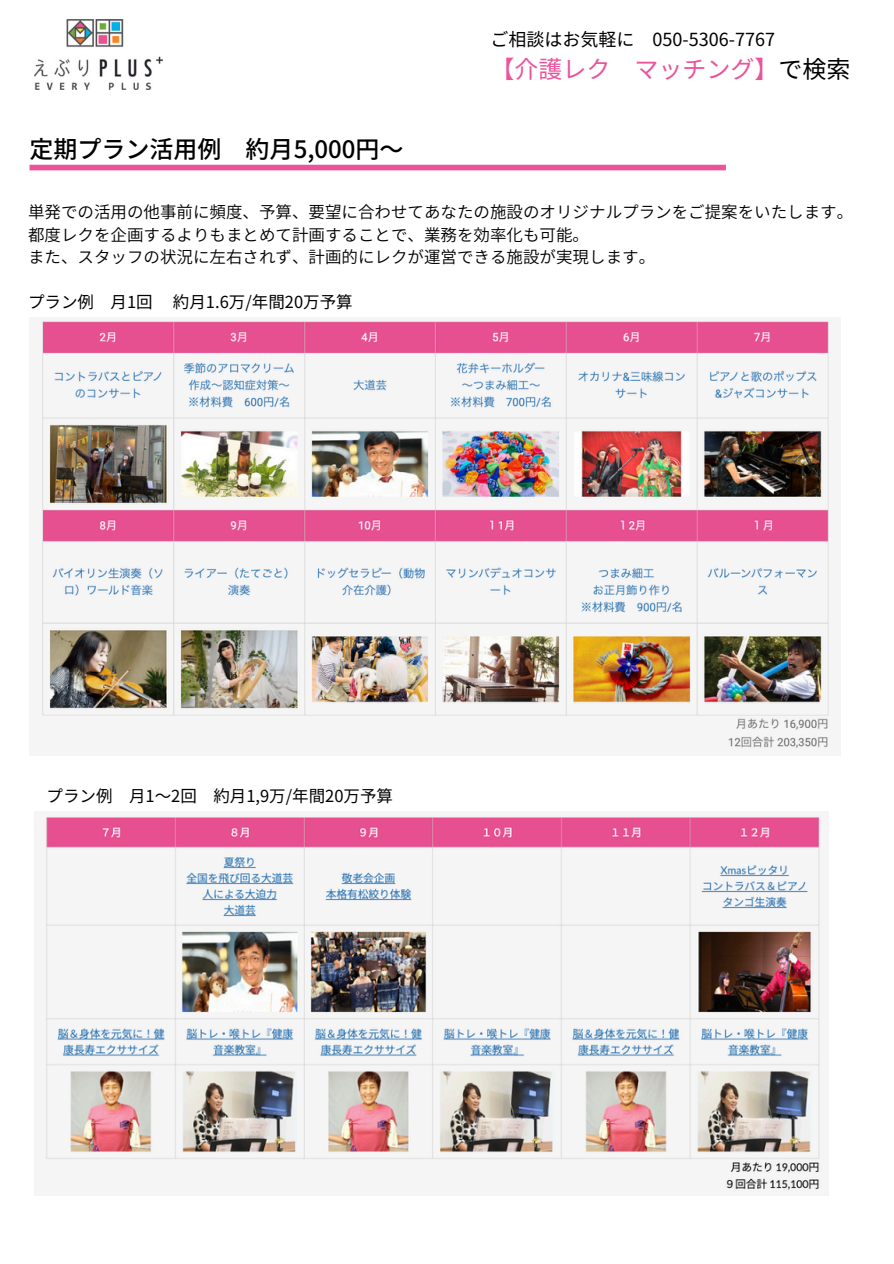
<style>
.page{position:relative;width:894px;height:1264px;background:#fff}
.page>*{position:absolute;margin:0;border:0;box-sizing:border-box;transform-origin:0 0}
.t1{font:500 24px "Noto Sans JP";color:#000}
.t2{font:24px "Noto Sans JP";color:#e9549b}
.t3{font:18px "Noto Sans JP";color:#000}
.t4{font:600 16.5px "Noto Sans JP";color:#000}
.t5{font:16.5px "Noto Sans JP";color:#000}
.s1{color:#000}
</style>
<div class="page">
<img style="left:40px;top:321px;width:791px;height:428px">
<img style="left:34px;top:19px;width:128px;height:70px">
<div style="left:29px;top:165px;width:696px;height:5px;background:#e9549b"></div>
<img style="left:44px;top:815px;width:778px;height:377px">
<p class="t1" style="left:29px;top:130px;width:375px">定期プラン活用例 約月 5,000円〜</p>
<p class="t3" style="left:490px;top:25px;width:286px">ご相談はお気軽に 050-5306-7767</p>
<p class="t2" style="left:490px;top:50px;width:361px">【介護レク マッチング】<span class="s1">で検索</span></p>
<p class="t4" style="left:28px;top:199px;width:826px">単発での活用の他事前に頻度、予算、要望に合わせてあなたの施設のオリジナルプランをご提案をいたします。</p>
<h1 class="t4" style="left:28px;top:221px;width:562px">都度レクを企画するよりもまとめて計画することで、業務を効率化も可能。</h1>
<p class="t4" style="left:28px;top:244px;width:628px">また、スタッフの状況に左右されず、計画的にレクが運営できる施設が実現します。</p>
<p class="t5" style="left:28px;top:289px;width:326px">プラン例 月 1回 約月 1.6万/年間20万予算</p>
<p class="t5" style="left:46px;top:782px;width:348px">プラン例 月 1〜2回 約月 1,9万/年間20万予算</p>
</div>
